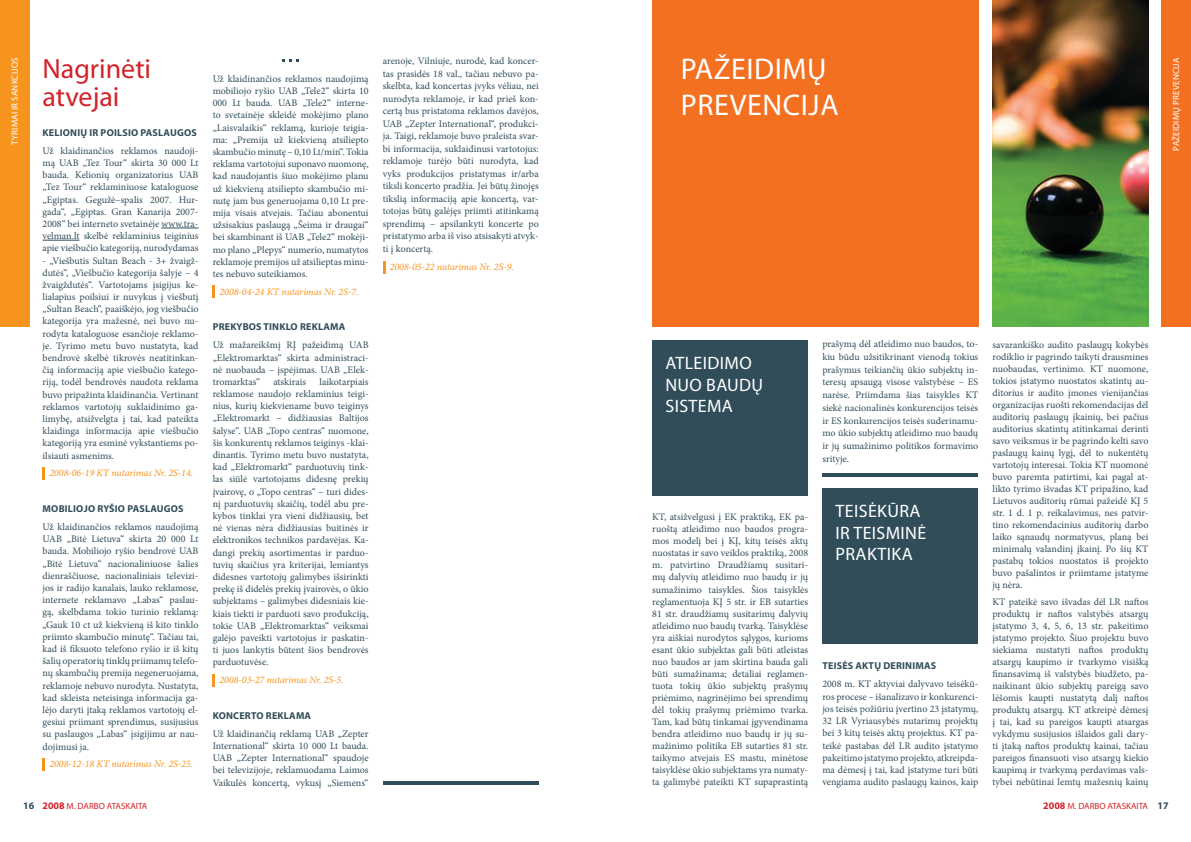
<style>
.page{position:relative;width:1191px;height:842px;background:#fff}
.page>*{position:absolute;margin:0;border:0;box-sizing:border-box;transform-origin:0 0}
.t1{font:30px/36px "Myriad Pro";letter-spacing:.02em;color:#fff;text-align:right}
.t2{font:28px/28.2px "Myriad Pro";color:#d2232a}
.t3{font:18px/21.6px "Myriad Pro";letter-spacing:.02em;color:#fff}
.t4{font:10px/12.2px "Minion Pro";color:#314d5a;text-align:justify}
.t5{font:italic 10px "Minion Pro";color:#f7941d}
.t6{font:700 10px "Myriad Pro";letter-spacing:.02em;color:#314d5a}
.t7{font:9px "Myriad Pro";color:#d2232a}
.t8{font:9px "Myriad Pro";letter-spacing:.02em;color:#fff}
.s1{font-weight:700;font-size:10px;color:#314d5a}
.s2{font-weight:700;font-size:10px}
</style>
<div class="page">
<div style="left:822px;top:488px;width:156px;height:156px;background:#314d5a"></div>
<div style="left:652px;top:340px;width:156px;height:156px;background:#314d5a"></div>
<div style="left:652px;top:0;width:326px;height:326px;background:#f37021"></div>
<hr style="left:822px;top:473px;width:156px;height:4px;background:#314d5a">
<div style="left:1161px;top:0;width:30px;height:326px;background:#f37021"></div>
<img style="left:992px;top:0;width:156px;height:326px">
<hr style="left:161px;top:228px;width:37px;height:1px;background:#314d5a">
<hr style="left:43px;top:240px;width:36px;height:1px;background:#314d5a">
<svg style="left:282px;top:59px;width:17px;height:3px"></svg>
<svg style="left:43px;top:467px;width:2px;height:13px"></svg>
<svg style="left:213px;top:286px;width:2px;height:12px"></svg>
<svg style="left:383px;top:261px;width:2px;height:12px"></svg>
<svg style="left:213px;top:674px;width:2px;height:12px"></svg>
<svg style="left:43px;top:758px;width:2px;height:12px"></svg>
<hr style="left:383px;top:781px;width:156px;height:4px;background:#314d5a">
<div style="left:0;top:0;width:30px;height:326px;background:#f7941d"></div>
<p class="t8" style="left:9px;top:145px;width:88px;rotate:-90deg">TYRIMAI IR SANKCIJOS</p>
<h2 class="t2" style="left:43px;top:54px;width:110px">NAGRINĖTI<br>ATVEJAI</h2>
<p class="t6" style="left:43px;top:126px;width:156px">KELIONIŲ IR POILSIO PASLAUGOS</p>
<p class="t4" style="left:43px;top:145px;width:157px">Už klaidinančios reklamos naudoji&shy;mą UAB „Tez Tour“ skirta 30 000 Lt bauda. Kelionių organizatorius UAB „Tez Tour“ reklaminiuose kataloguose „Egiptas. Gegužė–spalis 2007. Hur&shy;gada“, „Egiptas. Gran Kanarija 2007- 2008“ bei interneto svetainėje www.tra&shy;velman.lt skelbė reklaminius teiginius apie viešbučio kategoriją, nurodydamas</p>
<p class="t4" style="left:43px;top:254px;width:157px">- „Viešbutis Sultan Beach - 3+ žvaigž&shy;dutės“, „Viešbučio kategorija šalyje – 4 žvaigždutės“. Vartotojams įsigijus ke&shy;lialapius poilsiui ir nuvykus į viešbutį „Sultan Beach“, paaiškėjo, jog viešbučio kategorija yra mažesnė, nei buvo nu&shy;rodyta kataloguose esančioje reklamo&shy;je. Tyrimo metu buvo nustatyta, kad bendrovė skelbė tikrovės neatitinkan&shy;čią informaciją apie viešbučio katego&shy;riją, todėl bendrovės naudota reklama buvo pripažinta klaidinančia. Vertinant reklamos vartotojų suklaidinimo ga&shy;limybę, atsižvelgta į tai, kad pateikta klaidinga informacija apie viešbučio kategoriją yra esminė vykstantiems po&shy;ilsiauti asmenims.</p>
<p class="t5" style="left:49px;top:466px;width:145px">2008-06-19 KT nutarimas Nr. 2S-14.</p>
<p class="t6" style="left:43px;top:502px;width:143px">MOBILIOJO RYŠIO PASLAUGOS</p>
<p class="t4" style="left:43px;top:521px;width:157px">Už klaidinančios reklamos naudojimą UAB „Bitė Lietuva“ skirta 20 000 Lt bauda. Mobiliojo ryšio bendrovė UAB „Bitė Lietuva“ nacionaliniuose šalies dienraščiuose, nacionaliniais televizi&shy;jos ir radijo kanalais, lauko reklamose, internete reklamavo „Labas“ paslau&shy;gą, skelbdama tokio turinio reklamą: „Gauk 10 ct už kiekvieną iš kito tinklo priimto skambučio minutę“. Tačiau tai, kad iš fiksuoto telefono ryšio ir iš kitų šalių operatorių tinklų priimamų telefo&shy;nų skambučių premija negeneruojama, reklamoje nebuvo nurodyta. Nustatyta, kad skleista neteisinga informacija ga&shy;lėjo daryti įtaką reklamos vartotojų el&shy;gesiui priimant sprendimus, susijusius su paslaugos „Labas“ įsigijimu ar nau&shy;dojimusi ja.</p>
<p class="t5" style="left:49px;top:757px;width:145px">2008-12-18 KT nutarimas Nr. 2S-25.</p>
<p class="t4" style="left:213px;top:73px;width:157px">Už klaidinančios reklamos naudojimą mobiliojo ryšio UAB „Tele2“ skirta 10<br>000 Lt bauda. UAB „Tele2“ interne&shy;to svetainėje skleidė mokėjimo plano „Laisvalaikis“ reklamą, kurioje teigia&shy;ma: „Premija už kiekvieną atsiliepto skambučio minutę – 0,10 Lt/min“. Tokia reklama vartotojui suponavo nuomonę, kad naudojantis šiuo mokėjimo planu už kiekvieną atsiliepto skambučio mi&shy;nutę jam bus generuojama 0,10 Lt pre&shy;mija visais atvejais. Tačiau abonentui užsisakius paslaugą „Šeima ir draugai“ bei skambinant iš UAB „Tele2“ mokėji&shy;mo plano „Plepys“ numerio, numatytos reklamoje premijos už atsilieptas minu&shy;tes nebuvo suteikiamos.</p>
<p class="t5" style="left:219px;top:285px;width:140px">2008-04-24 KT nutarimas Nr. 2S-7.</p>
<p class="t6" style="left:213px;top:321px;width:134px">PREKYBOS TINKLO REKLAMA</p>
<p class="t4" style="left:213px;top:339px;width:157px">Už mažareikšmį RĮ pažeidimą UAB „Elektromarktas“ skirta administraci&shy;nė nuobauda – įspėjimas. UAB „Elek&shy;tromarktas“</p>
<p class="t4" style="left:213px;top:376px;width:157px;text-indent:107px">laikotarpiais reklamose naudojo reklaminius teigi&shy;nius, kurių kiekviename buvo teiginys „Elektromarkt – didžiausias Baltijos šalyse“. UAB „Topo centras“ nuomone, šis konkurentų reklamos teiginys -klai&shy;dinantis. Tyrimo metu buvo nustatyta, kad „Elektromarkt“ parduotuvių tink&shy;las siūlė vartotojams didesnę prekių įvairovę, o „Topo centras“ – turi dides&shy;nį parduotuvių skaičių, todėl abu pre&shy;kybos tinklai yra vieni didžiausių, bet nė vienas nėra didžiausias buitinės ir elektronikos technikos pardavėjas. Ka&shy;dangi prekių asortimentas ir parduo&shy;tuvių skaičius yra kriterijai, lemiantys didesnes vartotojų galimybes išsirinkti prekę iš didelės prekių įvairovės, o ūkio subjektams – galimybes didesniais kie&shy;kiais tiekti ir parduoti savo produkciją, tokie UAB „Elektromarktas“ veiksmai galėjo paveikti vartotojus ir paskatin&shy;ti juos lankytis būtent šios bendrovės parduotuvėse.</p>
<p class="t5" style="left:219px;top:673px;width:126px">2008-03-27 nutarimas Nr. 2S-5.</p>
<p class="t6" style="left:213px;top:709px;width:100px">KONCERTO REKLAMA</p>
<p class="t4" style="left:213px;top:727px;width:157px">Už klaidinančią reklamą UAB „Zepter International“ skirta 10 000 Lt bauda.<br>UAB „Zepter International“ spaudoje bei televizijoje, reklamuodama Laimos Vaikulės koncertą, vykusį „Siemens“</p>
<p class="t4" style="left:273px;top:376px;width:34px">atskirais</p>
<p class="t4" style="left:383px;top:55px;width:157px;line-height:12.5px">arenoje, Vilniuje, nurodė, kad koncer&shy;tas prasidės 18 val., tačiau nebuvo pa&shy;skelbta, kad koncertas įvyks vėliau, nei nurodyta reklamoje, ir kad prieš kon&shy;certą bus pristatoma reklamos davėjos, UAB „Zepter International“, produkci&shy;ja. Taigi, reklamoje buvo praleista svar&shy;bi informacija, suklaidinusi vartotojus: reklamoje turėjo būti nurodyta, kad vyks produkcijos pristatymas ir/arba tiksli koncerto pradžia. Jei būtų žinojęs tikslią informaciją apie koncertą, var&shy;totojas būtų galėjęs priimti atitinkamą sprendimą – apsilankyti koncerte po pristatymo arba iš viso atsisakyti atvyk&shy;ti į koncertą.</p>
<p class="t5" style="left:390px;top:260px;width:126px">2008-05-22 nutarimas Nr. 2S-9.</p>
<h1 class="t1" style="left:681px;top:50px;width:81px">PAŽEIDIM</h1>
<h1 class="t1" style="left:681px;top:50px;width:155px">Ų<br>PREVENCIJA</h1>
<p class="t8" style="left:1170px;top:151px;width:93px;rotate:-90deg">PAŽEIDIMŲ PREVENCIJA</p>
<h3 class="t3" style="left:665px;top:352px;width:99px">ATLEIDIMO<br>NUO BAUDŲ<br>SIST</h3>
<h3 class="t3" style="left:698px;top:395px;width:23px">EMA</h3>
<p class="t4" style="left:652px;top:511px;width:157px">KT, atsižvelgusi į EK praktiką, EK pa&shy;ruoštą atleidimo nuo baudos progra&shy;mos modelį bei į KĮ, kitų teisės aktų nuostatas ir savo veiklos praktiką, 2008 m. patvirtino Draudžiamų susitari&shy;mų dalyvių atleidimo nuo baudų ir jų sumažinimo taisykles. Šios taisyklės reglamentuoja KĮ 5 str. ir EB sutarties 81 str. draudžiamų susitarimų dalyvių atleidimo nuo baudų tvarką. Taisyklėse yra aiškiai nurodytos sąlygos, kurioms esant ūkio subjektas gali būti atleistas nuo baudos ar jam skirtina bauda gali būti sumažinama; detaliai reglamen&shy;tuota tokių ūkio subjektų prašymų priėmimo, nagrinėjimo bei sprendimų dėl tokių prašymų priėmimo tvarka.<br>Tam, kad būtų tinkamai įgyvendinama bendra atleidimo nuo baudų ir jų su&shy;mažinimo politika EB sutarties 81 str. taikymo atvejais ES mastu, minėtose taisyklėse ūkio subjektams yra numaty&shy;ta galimybė pateikti KT supaprastintą</p>
<p class="t4" style="left:822px;top:338px;width:157px;line-height:12.7px">prašymą dėl atleidimo nuo baudos, to&shy;kiu būdu užsitikrinant vienodą tokius prašymus teikiančių ūkio subjektų in&shy;teresų apsaugą visose valstybėse – ES narėse. Priimdama šias taisykles KT siekė nacionalinės konkurencijos teisės ir ES konkurencijos teisės suderinamu&shy;mo ūkio subjektų atleidimo nuo baudų ir jų sumažinimo politikos formavimo srityje.</p>
<p class="t4" style="left:992px;top:338px;width:157px">savarankiško audito paslaugų kokybės rodiklio ir pagrindo taikyti drausmines nuobaudas, vertinimo. KT nuomone, tokios įstatymo nuostatos skatintų au&shy;ditorius ir audito įmones vienijančias organizacijas ruošti rekomendacijas dėl auditorių paslaugų įkainių, bei pačius auditorius skatintų atitinkamai derinti savo veiksmus ir be pagrindo kelti savo paslaugų kainų lygį, dėl to nukentėtų vartotojų interesai. Tokia KT nuomonė buvo paremta patirtimi, kai pagal at&shy;likto tyrimo išvadas KT pripažino, kad Lietuvos auditorių rūmai pažeidė KĮ 5 str. 1 d. 1 p. reikalavimus, nes patvir&shy;tino rekomendacinius auditorių darbo laiko sąnaudų normatyvus, planą bei minimalų valandinį įkainį. Po šių KT pastabų tokios nuostatos iš projekto buvo pašalintos ir priimtame įstatyme jų nėra.</p>
<p class="t4" style="left:992px;top:596px;width:157px">KT pateikė savo išvadas dėl LR naftos produktų ir naftos valstybės atsargų įstatymo 3, 4, 5, 6, 13 str. pakeitimo įstatymo projekto. Šiuo projektu buvo siekiama nustatyti naftos produktų atsargų kaupimo ir tvarkymo visišką finansavimą iš valstybės biudžeto, pa&shy;naikinant ūkio subjektų pareigą savo lėšomis kaupti nustatytą dalį naftos produktų atsargų. KT atkreipė dėmesį į tai, kad su pareigos kaupti atsargas vykdymu susijusios išlaidos gali dary&shy;ti įtaką naftos produktų kainai, tačiau pareigos finansuoti viso atsargų kiekio kaupimą ir tvarkymą perdavimas vals&shy;tybei nebūtinai lemtų mažesnių kainų</p>
<h3 class="t3" style="left:835px;top:500px;width:86px">TEISĖKŪRA<br>IR TEISMINĖ<br>PRAKTIKA</h3>
<p class="t6" style="left:822px;top:659px;width:115px">TEISĖS AKTŲ DERINIMAS</p>
<p class="t4" style="left:822px;top:678px;width:157px">2008 m. KT aktyviai dalyvavo teisėkū&shy;ros procese – išanalizavo ir konkurenci&shy;jos teisės požiūriu įvertino 23 įstatymų, 32 LR Vyriausybės nutarimų projektų bei 3 kitų teisės aktų projektus. KT pa&shy;teikė pastabas dėl LR audito įstatymo pakeitimo įstatymo projekto, atkreipda&shy;ma dėmesį į tai, kad įstatyme turi būti vengiama audito paslaugų kainos, kaip</p>
<p class="t7" style="left:23px;top:800px;width:126px"><span class="s1">16</span> <span class="s2">2008</span> M. DARBO ATASKAITA</p>
<p class="t7" style="left:1043px;top:800px;width:127px"><span class="s2">2008</span> M. DARBO ATASKAITA <span class="s1">17</span></p>
</div>
